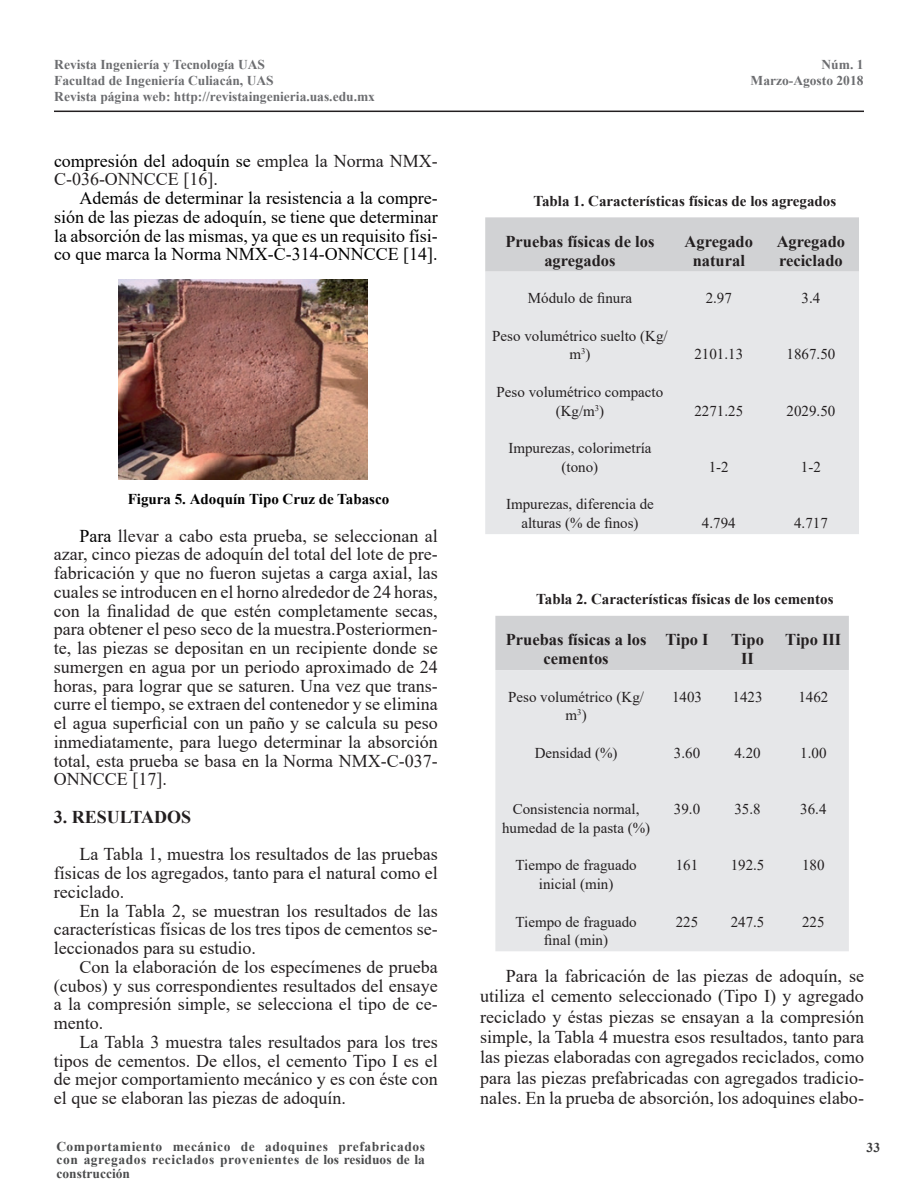
<style>
.page{position:relative;width:918px;height:1188px;background:#fff}
.page>*{position:absolute;margin:0;border:0;box-sizing:border-box;transform-origin:0 0}
.t1{font:18px/18.8px "Times New Roman";color:#231f20;text-align:justify}
.t2{font:18px/18.8px "Times New Roman";color:#000001;text-align:justify}
.t3{font:700 18px "Times New Roman";color:#231f20}
.t4{font:700 16.5px/18.8px "Times New Roman";color:#231f20;text-align:center}
.t5{font:15px/18.8px "Times New Roman";color:#231f20;text-align:center}
.t6{font:700 15px "Times New Roman";color:#231f20}
.t7{font:700 15px "Times New Roman";color:#000001}
.t8{font:700 13.5px/16.2px "Times New Roman";color:#6c6d70}
.t9{font:700 13.5px/13.5px "Times New Roman";color:#4b4c4d;text-align:justify}
.t10{font:700 13.5px "Times New Roman";color:#3e3e3f}
.s1{color:#000001}
</style>
<div class="page">
<hr style="left:54px;top:111px;width:810px;height:1px;background:#231f20">
<div style="left:485px;top:217px;width:374px;height:55px;background:#d1d2d4"></div>
<div style="left:485px;top:272px;width:374px;height:262px;background:#e6e7e9"></div>
<div style="left:495px;top:616px;width:354px;height:54px;background:#d1d2d4"></div>
<div style="left:495px;top:670px;width:354px;height:281px;background:#e6e7e9"></div>
<img style="left:119px;top:279px;width:248px;height:200px">
<p class="t8" style="left:54px;top:56px;width:322px">Revista Ingeniería y Tecnología UAS<br>Facultad de Ingeniería Culiacán, UAS<br>Revista página web: http://revistaingenieria.uas.edu.mx</p>
<p class="t8" style="left:751px;top:56px;width:114px;text-align:right">Núm. 1<br>Marzo-Agosto 2018</p>
<p class="t1" style="left:54px;top:151px;width:385px"><span class="s1">compresión del adoquín se</span> emplea la Norma NMX-<br>C-036-ONNCCE [16].</p>
<p class="t2" style="left:54px;top:188px;width:385px;text-indent:26px">Además de determinar la resistencia a la compre&shy;sión de las piezas de adoquín, se tiene que determinar la absorción de las mismas, ya que es un requisito físi&shy;co que marca la Norma NMX-C-314-ONNCCE [14].</p>
<p class="t7" style="left:128px;top:488px;width:263px">Figura 5. Adoquín Tipo Cruz de Tabasco</p>
<p class="t1" style="left:54px;top:526px;width:385px;text-indent:26px"><span class="s1">Para</span> llevar a cabo esta prueba, se seleccionan al azar, cinco piezas de adoquín del total del lote de pre&shy;fabricación y que no fueron sujetas a carga axial, las cuales se introducen en el horno alrededor de 24 horas, con la finalidad de que estén completamente secas, para obtener el peso seco de la muestra.Posteriormen&shy;te, las piezas se depositan en un recipiente donde se sumergen en agua por un periodo aproximado de 24 horas, para lograr que se saturen. Una vez que trans&shy;curre el tiempo, se extraen del contenedor y se elimina el agua superficial con un paño y se calcula su peso inmediatamente, para luego determinar la absorción total, esta prueba se basa en la Norma NMX-C-037- ONNCCE [17].</p>
<p class="t3" style="left:54px;top:804px;width:139px">3. RESULTADOS</p>
<p class="t1" style="left:54px;top:844px;width:385px;text-indent:26px">La Tabla 1, muestra los resultados de las pruebas físicas de los agregados, tanto para el natural como el reciclado.</p>
<p class="t1" style="left:54px;top:901px;width:385px;text-indent:26px">En la Tabla 2, se muestran los resultados de las características físicas de los tres tipos de cementos se&shy;leccionados para su estudio.</p>
<p class="t1" style="left:54px;top:957px;width:385px;text-indent:26px">Con la elaboración de los especímenes de prueba (cubos) y sus correspondientes resultados del ensaye a la compresión simple, se selecciona el tipo de ce&shy;mento.</p>
<p class="t1" style="left:54px;top:1032px;width:385px;text-indent:26px">La Tabla 3 muestra tales resultados para los tres tipos de cementos. De ellos, el cemento Tipo I es el de mejor comportamiento mecánico y es con éste con el que se elaboran las piezas de adoquín.</p>
<p class="t9" style="left:56px;top:1139px;width:370px">Comportamiento mecánico de adoquines prefabricados con agregados reciclados provenientes de los residuos de la construcción</p>
<p class="t6" style="left:533px;top:190px;width:304px">Tabla 1. Características físicas de los agregados</p>
<p class="t4" style="left:505px;top:231px;width:150px">Pruebas físicas de los agregados</p>
<p class="t4" style="left:685px;top:231px;width:70px">Agregado natural</p>
<p class="t4" style="left:777px;top:231px;width:70px;text-align:left">Agregado reciclado</p>
<p class="t5" style="left:528px;top:288px;width:106px">Módulo de finura</p>
<p class="t5" style="left:706px;top:288px;width:28px">2.97</p>
<p class="t5" style="left:802px;top:288px;width:20px">3.4</p>
<p class="t5" style="left:492px;top:326px;width:177px">Peso volumétrico suelto (Kg/ m<sup>3</sup>)</p>
<p class="t5" style="left:694px;top:345px;width:50px">2101.13</p>
<p class="t5" style="left:787px;top:345px;width:50px">1867.50</p>
<p class="t5" style="left:497px;top:382px;width:168px">Peso volumétrico compacto (Kg/m<sup>3</sup>)</p>
<p class="t5" style="left:508px;top:438px;width:145px">Impurezas, colorimetría (tono)</p>
<p class="t5" style="left:506px;top:495px;width:149px">Impurezas, diferencia de alturas (% de finos)</p>
<p class="t5" style="left:694px;top:401px;width:50px">2271.25</p>
<p class="t5" style="left:787px;top:401px;width:50px">2029.50</p>
<p class="t5" style="left:709px;top:457px;width:21px">1-2</p>
<p class="t5" style="left:801px;top:457px;width:21px">1-2</p>
<p class="t5" style="left:702px;top:513px;width:35px">4.794</p>
<p class="t5" style="left:794px;top:513px;width:35px">4.717</p>
<p class="t6" style="left:536px;top:588px;width:299px">Tabla 2. Características físicas de los cementos</p>
<p class="t4" style="left:506px;top:630px;width:142px">Pruebas físicas a los cementos</p>
<p class="t4" style="left:665px;top:630px;width:45px">Tipo I</p>
<p class="t4" style="left:731px;top:630px;width:34px">Tipo<br>II</p>
<p class="t4" style="left:785px;top:630px;width:58px">Tipo III</p>
<p class="t5" style="left:508px;top:687px;width:137px">Peso volumétrico (Kg/ m<sup>3</sup>)</p>
<p class="t5" style="left:672px;top:687px;width:31px">1403</p>
<p class="t5" style="left:733px;top:687px;width:31px">1423</p>
<p class="t5" style="left:798px;top:687px;width:31px">1462</p>
<p class="t5" style="left:535px;top:743px;width:84px">Densidad (%)</p>
<p class="t5" style="left:674px;top:743px;width:28px">3.60</p>
<p class="t5" style="left:734px;top:743px;width:28px">4.20</p>
<p class="t5" style="left:800px;top:743px;width:28px">1.00</p>
<p class="t5" style="left:502px;top:799px;width:150px">Consistencia normal, humedad de la pasta (%)</p>
<p class="t5" style="left:674px;top:799px;width:28px">39.0</p>
<p class="t5" style="left:734px;top:799px;width:28px">35.8</p>
<p class="t5" style="left:800px;top:799px;width:28px">36.4</p>
<p class="t5" style="left:516px;top:855px;width:123px">Tiempo de fraguado inicial (min)</p>
<p class="t5" style="left:676px;top:855px;width:24px">161</p>
<p class="t5" style="left:731px;top:855px;width:35px">192.5</p>
<p class="t5" style="left:802px;top:855px;width:24px">180</p>
<p class="t5" style="left:516px;top:912px;width:123px">Tiempo de fraguado final (min)</p>
<p class="t5" style="left:676px;top:912px;width:24px">225</p>
<p class="t5" style="left:731px;top:912px;width:35px">247.5</p>
<p class="t5" style="left:802px;top:912px;width:24px">225</p>
<p class="t1" style="left:480px;top:965px;width:385px;line-height:20.2px;text-indent:26px">Para la fabricación de las piezas de adoquín, se utiliza el cemento seleccionado (Tipo I) y agregado reciclado y éstas piezas se ensayan a la compresión simple, la Tabla 4 muestra esos resultados, tanto para las piezas elaboradas con agregados reciclados, como para las piezas prefabricadas con agregados tradicio&shy;nales. En la prueba de absorción, los adoquines elabo-</p>
<p class="t10" style="left:867px;top:1138px;width:15px">33</p>
</div>
